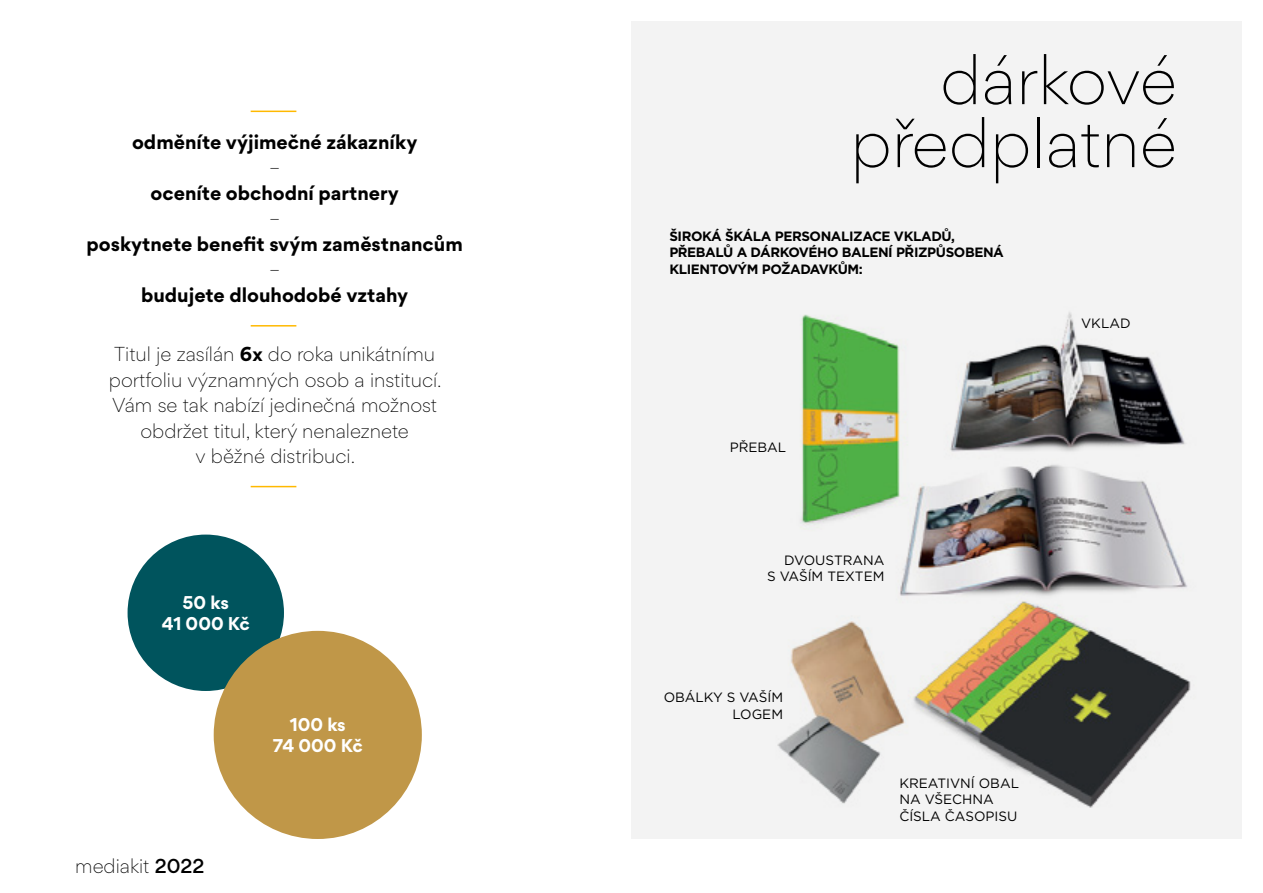
<style>
.page{position:relative;width:1263px;height:893px;background:#fff}
.page>*{position:absolute;margin:0;border:0;box-sizing:border-box;transform-origin:0 0}
.t1{font:300 61.5px "Gordita";color:#000}
.t2{font:300 18px/25.5px "Gordita";color:#000;text-align:center}
.t3{font:700 18px "Gordita";color:#000}
.t4{font:700 16.5px/21px "Gordita";color:#fff;text-align:center}
.t5{font:700 13.5px/16.5px "Gotham";letter-spacing:-.03em;color:#000}
.t6{font:13.5px/16.5px "Gotham";color:#000;text-align:right}
.s1{font-weight:700}
.s2{font-weight:500}
</style>
<div class="page">
<div style="left:631px;top:21px;width:611px;height:818px;background:#f3f3f3"></div>
<img style="left:777px;top:312px;width:414px;height:496px">
<hr style="left:251px;top:111px;width:45px;height:1px;background:#ffb900">
<hr style="left:251px;top:325px;width:45px;height:2px;background:#ffb900">
<hr style="left:251px;top:486px;width:45px;height:1px;background:#ffb900">
<div style="left:128px;top:535px;width:156px;height:156px;background:#00545d;border-radius:50%"></div>
<div style="left:214px;top:631px;width:208px;height:208px;background:#c09748;border-radius:50%"></div>
<p class="t3" style="left:132px;top:127px;width:287px">odměníte výjimečné zákazníky</p>
<p class="t2" style="left:269px;top:154px;width:13px">–</p>
<p class="t3" style="left:151px;top:178px;width:250px">oceníte obchodní partnery</p>
<p class="t2" style="left:269px;top:205px;width:13px">–</p>
<p class="t3" style="left:87px;top:229px;width:378px">poskytnete benefit svým zaměstnancům</p>
<p class="t2" style="left:269px;top:256px;width:13px">–</p>
<p class="t3" style="left:141px;top:280px;width:269px">budujete dlouhodobé vztahy</p>
<p class="t2" style="left:109px;top:341px;width:334px">Titul je zasílán <span class="s1">6x</span> do roka unikátnímu portfoliu významných osob a institucí.<br>Vám se tak nabízí jedinečná možnost obdržet titul, který nenaleznete<br>v běžné distribuci.</p>
<p class="t4" style="left:162px;top:592px;width:89px">50 ks<br>41 000 Kč</p>
<p class="t4" style="left:273px;top:714px;width:91px">100 ks<br>74 000 Kč</p>
<p class="t2" style="left:75px;top:852px;width:131px">mediakit <span class="s2">2022</span></p>
<h1 class="t1" style="left:940px;top:35px;width:238px">dárkové</h1>
<h1 class="t1" style="left:850px;top:98px;width:328px">předplatné</h1>
<p class="t5" style="left:669px;top:228px;width:336px">ŠIROKÁ ŠKÁLA PERSONALIZACE VKLADŮ,<br>PŘEBALŮ A DÁRKOVÉHO BALENÍ PŘIZPŮSOBENÁ<br>KLIENTOVÝM POŽADAVKŮM:</p>
<p class="t6" style="left:730px;top:439px;width:58px">PŘEBAL</p>
<p class="t6" style="left:767px;top:551px;width:119px">DVOUSTRANA<br>S VAŠÍM TEXTEM</p>
<p class="t6" style="left:664px;top:689px;width:121px">OBÁLKY S VAŠÍM<br>LOGEM</p>
<p class="t6" style="left:899px;top:775px;width:121px;text-align:left">KREATIVNÍ OBAL<br>NA VŠECHNA<br>ČÍSLA ČASOPISU</p>
<p class="t6" style="left:1081px;top:314px;width:51px">VKLAD</p>
</div>
